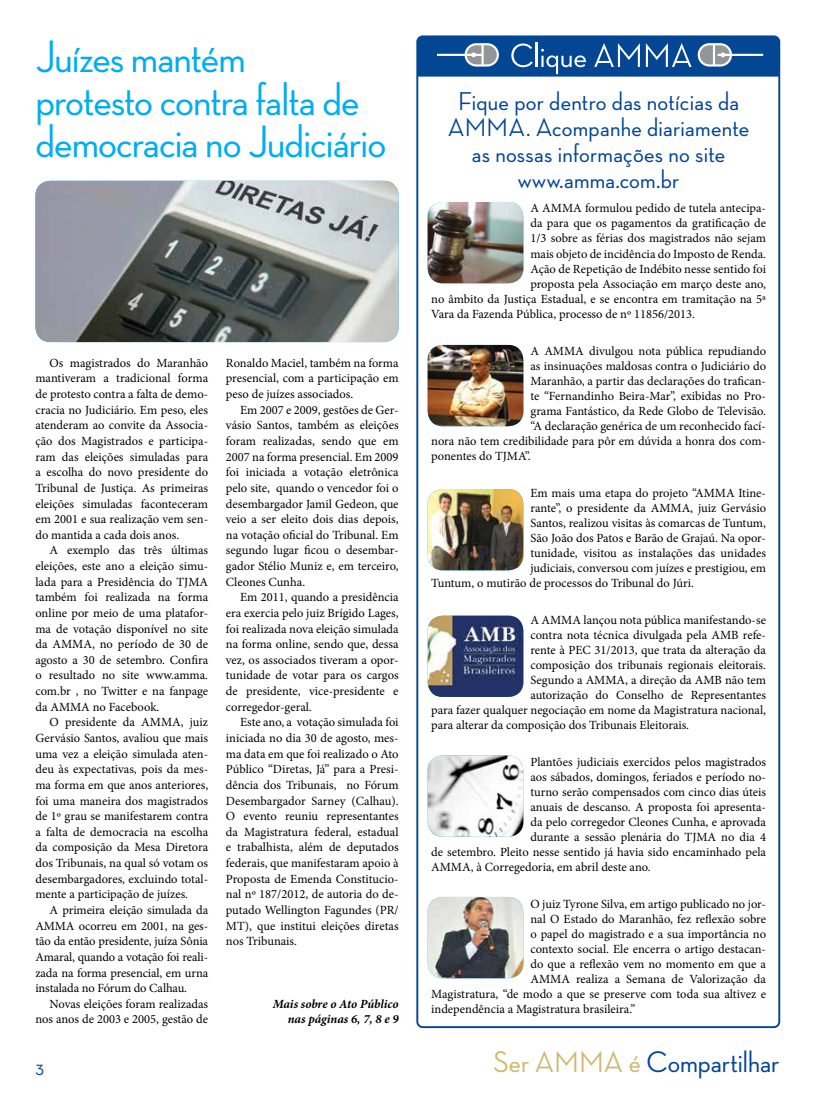
<style>
.page{position:relative;width:815px;height:1099px;background:#fff}
.page>*{position:absolute;margin:0;border:0;box-sizing:border-box;transform-origin:0 0}
.t1{font:500 46.25px/42.5px "Neutra Disp";letter-spacing:-.02em;color:#00aeef}
.t2{font:500 30.25px "Neutra Disp";color:#034694}
.t3{font:500 26.25px/26.2px "Neutra Disp";letter-spacing:.01em;color:#034694;text-align:center}
.t4{font:500 20px "Neutra Disp";color:#034694}
.t5{font:12.5px/15.6px "Minion Pro";color:#000;text-align:justify}
.t6{font:italic 700 12.5px/15.6px "Minion Pro";letter-spacing:-.005em;color:#000;text-align:right}
.s1{color:#d0b86e}
</style>
<div class="page">
<svg style="left:416px;top:35px;width:364px;height:993px"></svg>
<svg style="left:511px;top:43px;width:22px;height:24px"></svg>
<hr style="left:536px;top:43px;width:2px;height:24px;background:#fff">
<svg style="left:541px;top:49px;width:45px;height:25px"></svg>
<svg style="left:594px;top:43px;width:46px;height:24px"></svg>
<svg style="left:646px;top:43px;width:46px;height:24px"></svg>
<div style="left:466px;top:44px;width:32px;height:21px;background:#939598;border-radius:11px"></div>
<div style="left:465px;top:43px;width:34px;height:24px;border:2px solid #fff;border-radius:11px"></div>
<hr style="left:482px;top:44px;width:2px;height:21px;background:#fff">
<hr style="left:437px;top:54px;width:46px;height:2px;background:#fff">
<svg style="left:471px;top:52px;width:5px;height:5px"></svg>
<div style="left:699px;top:44px;width:32px;height:21px;background:#939598;border-radius:11px"></div>
<div style="left:698px;top:43px;width:34px;height:24px;border:2px solid #fff;border-radius:11px"></div>
<hr style="left:713px;top:44px;width:2px;height:21px;background:#fff">
<hr style="left:718px;top:54px;width:45px;height:2px;background:#fff">
<svg style="left:720px;top:52px;width:5px;height:5px"></svg>
<img style="left:35px;top:181px;width:364px;height:161px">
<img style="left:428px;top:202px;width:95px;height:81px">
<img style="left:428px;top:345px;width:95px;height:81px">
<img style="left:428px;top:489px;width:95px;height:81px">
<img style="left:428px;top:615px;width:95px;height:82px">
<img style="left:428px;top:755px;width:95px;height:81px">
<img style="left:428px;top:896px;width:95px;height:82px">
<h1 class="t1" style="left:35px;top:35px;width:352px">Juízes mantém<br>protesto contra falta de democracia no Judiciário</h1>
<p class="t5" style="left:35px;top:355px;width:174px;text-indent:14px">Os magistrados do Maranhão mantiveram a tradicional forma de protesto contra a falta de demo&shy;cracia no Judiciário. Em peso, eles atenderam ao convite da Associa&shy;ção dos Magistrados e participa&shy;ram das eleições simuladas para a escolha do novo presidente do Tribunal de Justiça. As primeiras eleições simuladas faconteceram em 2001 e sua realização vem sen&shy;do mantida a cada dois anos.</p>
<p class="t5" style="left:35px;top:542px;width:174px;text-indent:14px">A exemplo das três últimas eleições, este ano a eleição simu&shy;lada para a Presidência do TJMA também foi realizada na forma online por meio de uma platafor&shy;ma de votação disponível no site da AMMA, no período de 30 de agosto a 30 de setembro. Confira o resultado no site www.amma. com.br , no Twitter e na fanpage da AMMA no Facebook.</p>
<p class="t5" style="left:35px;top:714px;width:174px;text-indent:14px">O presidente da AMMA, juiz Gervásio Santos, avaliou que mais uma vez a eleição simulada aten&shy;deu às expectativas, pois da mes&shy;ma forma em que anos anteriores, foi uma maneira dos magistrados de 1º grau se manifestarem contra a falta de democracia na escolha da composição da Mesa Diretora dos Tribunais, na qual só votam os desembargadores, excluindo total&shy;mente a participação de juízes.</p>
<p class="t5" style="left:35px;top:902px;width:174px;text-indent:14px">A primeira eleição simulada da AMMA ocorreu em 2001, na ges&shy;tão da então presidente, juíza Sônia Amaral, quando a votação foi reali&shy;zada na forma presencial, em urna instalada no Fórum do Calhau.</p>
<p class="t5" style="left:35px;top:996px;width:174px;text-align:right">Novas eleições foram realizadas nos anos de 2003 e 2005, gestão de</p>
<h3 class="t4" style="left:35px;top:1057px;width:10px">3</h3>
<p class="t5" style="left:226px;top:355px;width:174px">Ronaldo Maciel, também na forma presencial, com a participação em peso de juízes associados.</p>
<p class="t5" style="left:226px;top:402px;width:174px;text-indent:14px">Em 2007 e 2009, gestões de Ger&shy;vásio Santos, também as eleições foram realizadas, sendo que em 2007 na forma presencial. Em 2009 foi iniciada a votação eletrônica pelo site, quando o vencedor foi o desembargador Jamil Gedeon, que veio a ser eleito dois dias depois, na votação oficial do Tribunal. Em segundo lugar ficou o desembar&shy;gador Stélio Muniz e, em terceiro, Cleones Cunha.</p>
<p class="t5" style="left:226px;top:589px;width:174px;text-indent:14px">Em 2011, quando a presidência era exercia pelo juiz Brígido Lages, foi realizada nova eleição simulada na forma online, sendo que, dessa vez, os associados tiveram a opor&shy;tunidade de votar para os cargos de presidente, vice-presidente e corregedor-geral.</p>
<p class="t5" style="left:226px;top:714px;width:174px;text-indent:14px">Este ano, a votação simulada foi iniciada no dia 30 de agosto, mes&shy;ma data em que foi realizado o Ato Público “Diretas, Já” para a Presi&shy;dência dos Tribunais, no Fórum Desembargador Sarney (Calhau).<br>O evento reuniu representantes da Magistratura federal, estadual e trabalhista, além de deputados federais, que manifestaram apoio à Proposta de Emenda Constitucio&shy;nal nº 187/2012, de autoria do de&shy;putado Wellington Fagundes (PR/ MT), que institui eleições diretas nos Tribunais.</p>
<p class="t6" style="left:273px;top:995px;width:127px">Mais sobre o Ato Público nas páginas 6, 7, 8 e 9</p>
<h3 class="t3" style="left:448px;top:88px;width:303px">Fique por dentro das notícias da<br>AMMA. Acompanhe diariamente as nossas informações no site www.amma.com.br</h3>
<p class="t5" style="left:530px;top:201px;width:237px">A AMMA formulou pedido de tutela antecipa-</p>
<p class="t5" style="left:530px;top:216px;width:237px">da para que os pagamentos da gratificação de</p>
<p class="t5" style="left:530px;top:231px;width:237px">1/3 sobre as férias dos magistrados não sejam</p>
<p class="t5" style="left:530px;top:246px;width:237px">mais objeto de incidência do Imposto de Renda.</p>
<p class="t5" style="left:530px;top:261px;width:237px">Ação de Repetição de Indébito nesse sentido foi</p>
<p class="t5" style="left:530px;top:276px;width:237px">proposta pela Associação em março deste ano,</p>
<p class="t5" style="left:431px;top:291px;width:336px">no âmbito da Justiça Estadual, e se encontra em tramitação na 5ª</p>
<p class="t5" style="left:431px;top:306px;width:265px">Vara da Fazenda Pública, processo de nº 11856/2013.</p>
<p class="t5" style="left:530px;top:343px;width:237px">A AMMA divulgou nota pública repudiando</p>
<p class="t5" style="left:530px;top:358px;width:237px">as insinuações maldosas contra o Judiciário do</p>
<p class="t5" style="left:530px;top:373px;width:237px">Maranhão, a partir das declarações do trafican-</p>
<p class="t5" style="left:530px;top:388px;width:237px">te “Fernandinho Beira-Mar”, exibidas no Pro-</p>
<p class="t5" style="left:530px;top:403px;width:237px">grama Fantástico, da Rede Globo de Televisão.</p>
<p class="t5" style="left:530px;top:418px;width:237px">“A declaração genérica de um reconhecido fací-</p>
<p class="t5" style="left:431px;top:433px;width:336px">nora não tem credibilidade para pôr em dúvida a honra dos com-</p>
<p class="t5" style="left:431px;top:448px;width:101px">ponentes do TJMA”.</p>
<p class="t5" style="left:530px;top:485px;width:237px">Em mais uma etapa do projeto “AMMA Itine-</p>
<p class="t5" style="left:530px;top:500px;width:237px">rante”, o presidente da AMMA, juiz Gervásio</p>
<p class="t5" style="left:530px;top:515px;width:237px">Santos, realizou visitas às comarcas de Tuntum,</p>
<p class="t5" style="left:530px;top:530px;width:237px">São João dos Patos e Barão de Grajaú. Na opor-</p>
<p class="t5" style="left:530px;top:545px;width:237px">tunidade, visitou as instalações das unidades</p>
<p class="t5" style="left:530px;top:560px;width:237px">judiciais, conversou com juízes e prestigiou, em</p>
<p class="t5" style="left:431px;top:575px;width:264px">Tuntum, o mutirão de processos do Tribunal do Júri.</p>
<p class="t5" style="left:530px;top:612px;width:237px">A AMMA lançou nota pública manifestando-se</p>
<p class="t5" style="left:530px;top:627px;width:237px">contra nota técnica divulgada pela AMB refe-</p>
<p class="t5" style="left:530px;top:642px;width:237px">rente à PEC 31/2013, que trata da alteração da</p>
<p class="t5" style="left:530px;top:657px;width:237px">composição dos tribunais regionais eleitorais.</p>
<p class="t5" style="left:530px;top:672px;width:237px">Segundo a AMMA, a direção da AMB não tem</p>
<p class="t5" style="left:530px;top:687px;width:237px">autorização do Conselho de Representantes</p>
<p class="t5" style="left:431px;top:702px;width:336px">para fazer qualquer negociação em nome da Magistratura nacional,</p>
<p class="t5" style="left:431px;top:717px;width:259px">para alterar da composição dos Tribunais Eleitorais.</p>
<p class="t5" style="left:530px;top:754px;width:237px">Plantões judiciais exercidos pelos magistrados</p>
<p class="t5" style="left:530px;top:769px;width:237px">aos sábados, domingos, feriados e período no-</p>
<p class="t5" style="left:530px;top:784px;width:237px">turno serão compensados com cinco dias úteis</p>
<p class="t5" style="left:530px;top:799px;width:237px">anuais de descanso. A proposta foi apresenta-</p>
<p class="t5" style="left:530px;top:814px;width:237px">da pelo corregedor Cleones Cunha, e aprovada</p>
<p class="t5" style="left:530px;top:829px;width:237px">durante a sessão plenária do TJMA no dia 4</p>
<p class="t5" style="left:431px;top:844px;width:336px">de setembro. Pleito nesse sentido já havia sido encaminhado pela</p>
<p class="t5" style="left:431px;top:859px;width:221px">AMMA, à Corregedoria, em abril deste ano.</p>
<p class="t5" style="left:530px;top:896px;width:237px">O juiz Tyrone Silva, em artigo publicado no jor-</p>
<p class="t5" style="left:530px;top:911px;width:237px">nal O Estado do Maranhão, fez reflexão sobre</p>
<p class="t5" style="left:530px;top:926px;width:237px">o papel do magistrado e a sua importância no</p>
<p class="t5" style="left:530px;top:941px;width:237px">contexto social. Ele encerra o artigo destacan-</p>
<p class="t5" style="left:530px;top:956px;width:237px">do que a reflexão vem no momento em que a</p>
<p class="t5" style="left:530px;top:971px;width:237px">AMMA realiza a Semana de Valorização da</p>
<p class="t5" style="left:431px;top:986px;width:336px">Magistratura, “de modo a que se preserve com toda sua altivez e</p>
<p class="t5" style="left:431px;top:1001px;width:206px">independência a Magistratura brasileira.”</p>
<h2 class="t2" style="left:493px;top:1045px;width:288px"><span class="s1">Ser AMMA é</span> Compartilhar</h2>
</div>
